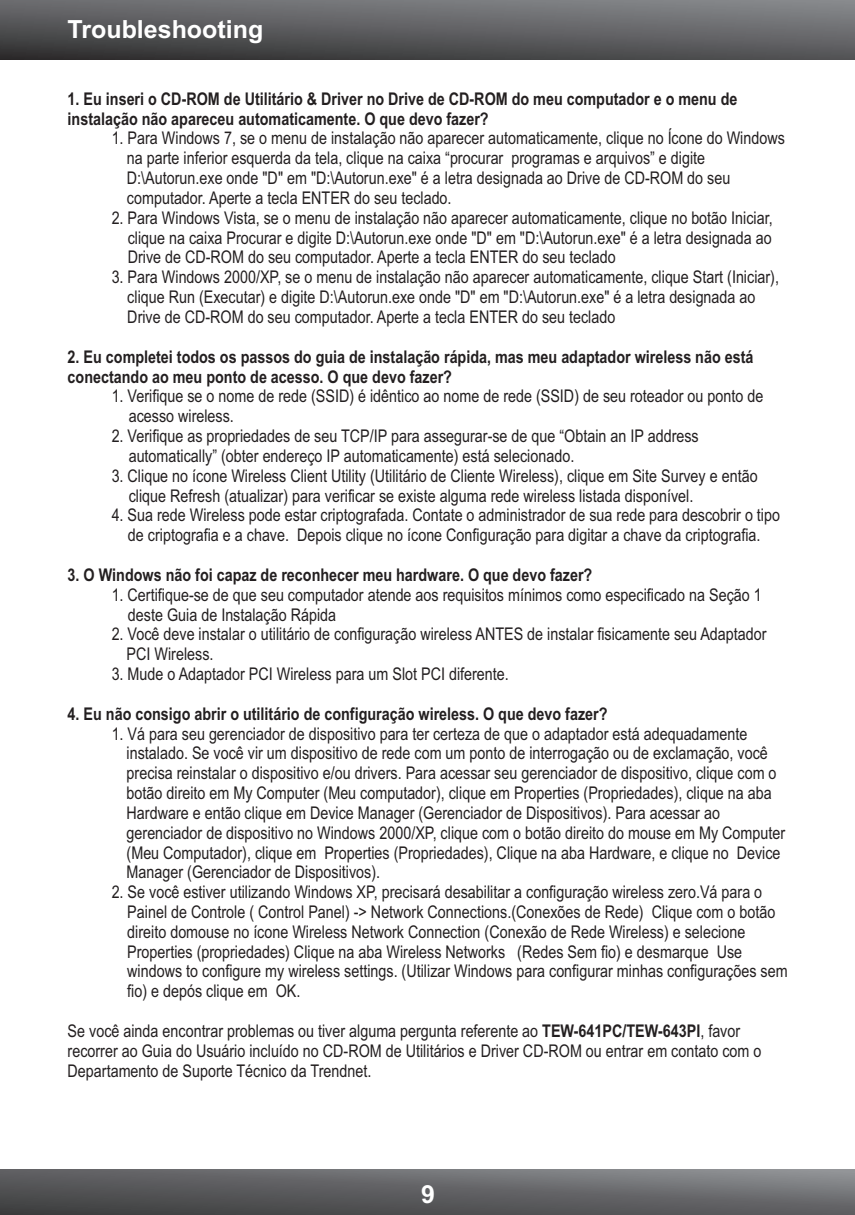
<style>
.page{position:relative;width:855px;height:1215px;background:#fff}
.page>*{position:absolute;margin:0;border:0;box-sizing:border-box;transform-origin:0 0}
.t1{font:700 25px "Arial";color:#fff}
.t2{font:17.5px/19.8px "Arial Narrow";color:#231f20}
.t3{font:700 17.5px/20px "Arial Narrow";color:#231f20}
.s1{font-weight:700}
</style>
<div class="page">
<svg style="left:0;top:0;width:855px;height:59px;background:#5e5e61"></svg>
<svg style="left:0;top:1170px;width:855px;height:45px;background:#606163"></svg>
<h1 class="t1" style="left:68px;top:20px;width:197px">Troubleshooting</h1>
<p class="t3" style="left:68px;top:90px;width:671px">1. Eu inseri o CD-ROM de Utilitário &amp; Driver no Drive de CD-ROM do meu computador e o menu de instalação não apareceu automaticamente. O que devo fazer?</p>
<p class="t2" style="left:127px;top:130px;width:659px;text-indent:-15px">1. Para Windows 7, se o menu de instalação não aparecer automaticamente, clique no Ícone do Windows na parte inferior esquerda da tela, clique na caixa “procurar programas e arquivos” e digite D:\Autorun.exe onde "D" em "D:\Autorun.exe" é a letra designada ao Drive de CD-ROM do seu computador. Aperte a tecla ENTER do seu teclado.</p>
<p class="t2" style="left:128px;top:209px;width:647px;text-align:justify;text-indent:-16px">2. Para Windows Vista, se o menu de instalação não aparecer automaticamente, clique no botão Iniciar, clique na caixa Procurar e digite D:\Autorun.exe onde "D" em "D:\Autorun.exe" é a letra designada ao Drive de CD-ROM do seu computador. Aperte a tecla ENTER do seu teclado</p>
<p class="t2" style="left:127px;top:269px;width:653px;text-indent:-16px">3. Para Windows 2000/XP, se o menu de instalação não aparecer automaticamente, clique Start (Iniciar), clique Run (Executar) e digite D:\Autorun.exe onde "D" em "D:\Autorun.exe" é a letra designada ao<br>Drive de CD-ROM do seu computador. Aperte a tecla ENTER do seu teclado</p>
<p class="t3" style="left:68px;top:348px;width:687px">2. Eu completei todos os passos do guia de instalação rápida, mas meu adaptador wireless não está conectando ao meu ponto de acesso. O que devo fazer?</p>
<p class="t2" style="left:129px;top:388px;width:636px;text-indent:-17px">1. Verifique se o nome de rede (SSID) é idêntico ao nome de rede (SSID) de seu roteador ou ponto de acesso wireless.</p>
<p class="t2" style="left:129px;top:428px;width:572px;text-indent:-17px">2. Verifique as propriedades de seu TCP/IP para assegurar-se de que “Obtain an IP address automatically” (obter endereço IP automaticamente) está selecionado.</p>
<p class="t2" style="left:129px;top:467px;width:630px;text-indent:-17px">3. Clique no ícone Wireless Client Utility (Utilitário de Cliente Wireless), clique em Site Survey e então clique Refresh (atualizar) para verificar se existe alguma rede wireless listada disponível.</p>
<p class="t2" style="left:112px;top:507px;width:670px;text-align:center">4. Sua rede Wireless pode estar criptografada. Contate o administrador de sua rede para descobrir o tipo de criptografia e a chave. Depois clique no ícone Configuração para digitar a chave da criptografia.</p>
<p class="t3" style="left:68px;top:566px;width:526px">3. O Windows não foi capaz de reconhecer meu hardware. O que devo fazer?</p>
<p class="t2" style="left:128px;top:586px;width:635px;text-indent:-16px">1. Certifique-se de que seu computador atende aos requisitos mínimos como especificado na Seção 1 deste Guia de Instalação Rápida</p>
<p class="t2" style="left:127px;top:626px;width:641px;text-indent:-15px">2. Você deve instalar o utilitário de configuração wireless ANTES de instalar fisicamente seu Adaptador<br>PCI Wireless.</p>
<p class="t2" style="left:112px;top:666px;width:399px">3. Mude o Adaptador PCI Wireless para um Slot PCI diferente.</p>
<p class="t3" style="left:68px;top:705px;width:541px">4. Eu não consigo abrir o utilitário de configuração wireless. O que devo fazer?</p>
<p class="t2" style="left:127px;top:725px;width:660px;text-indent:-15px">1. Vá para seu gerenciador de dispositivo para ter certeza de que o adaptador está adequadamente instalado. Se você vir um dispositivo de rede com um ponto de interrogação ou de exclamação, você precisa reinstalar o dispositivo e/ou drivers. Para acessar seu gerenciador de dispositivo, clique com o botão direito em My Computer (Meu computador), clique em Properties (Propriedades), clique na aba Hardware e então clique em Device Manager (Gerenciador de Dispositivos). Para acessar ao gerenciador de dispositivo no Windows 2000/XP, clique com o botão direito do mouse em My Computer (Meu Computador), clique em Properties (Propriedades), Clique na aba Hardware, e clique no Device Manager (Gerenciador de Dispositivos).</p>
<p class="t2" style="left:127px;top:884px;width:662px;text-indent:-16px">2. Se você estiver utilizando Windows XP, precisará desabilitar a configuração wireless zero.Vá para o Painel de Controle ( Control Panel) -&gt; Network Connections.(Conexões de Rede) Clique com o botão direito domouse no ícone Wireless Network Connection (Conexão de Rede Wireless) e selecione Properties (propriedades) Clique na aba Wireless Networks (Redes Sem fio) e desmarque Use windows to configure my wireless settings. (Utilizar Windows para configurar minhas configurações sem fio) e depós clique em OK.</p>
<p class="t2" style="left:68px;top:1023px;width:695px">Se você ainda encontrar problemas ou tiver alguma pergunta referente ao <span class="s1">TEW-641PC/TEW-643PI</span>, favor recorrer ao Guia do Usuário incluído no CD-ROM de Utilitários e Driver CD-ROM ou entrar em contato com o<br>Departamento de Suporte Técnico da Trendnet.</p>
<h1 class="t1" style="left:421px;top:1185px;width:15px">9</h1>
</div>
